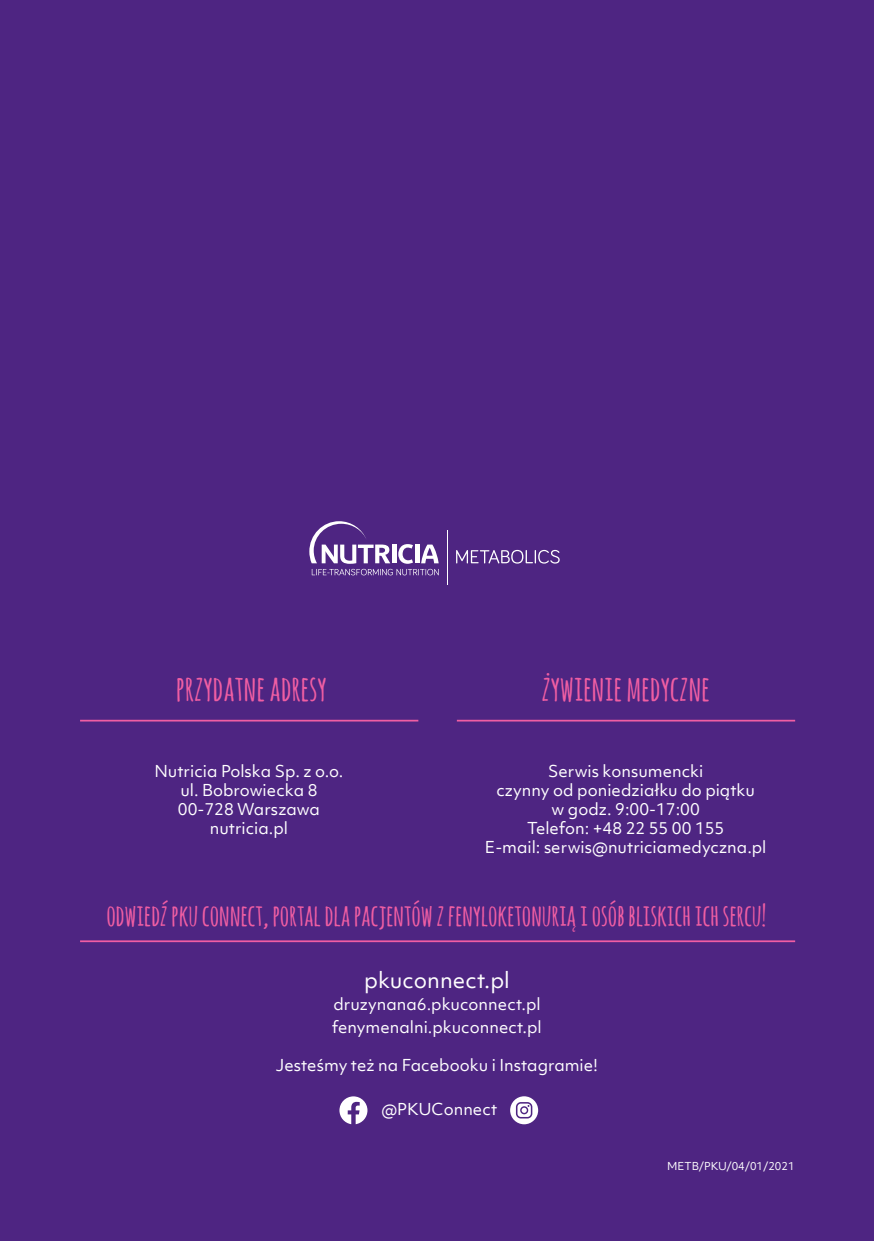
<style>
.page{position:relative;width:874px;height:1241px;background:#fff}
.page>*{position:absolute;margin:0;border:0;box-sizing:border-box;transform-origin:0 0}
.t1{font:700 35px "Amatic SC";letter-spacing:-.01em;color:#f05ea3}
.t2{font:700 29.75px "Amatic SC";letter-spacing:-.015em;color:#f05ea3}
.t3{font:21px "Objektiv Mk 1";color:#fff}
.t4{font:15.75px/18.9px "Objektiv Mk 1";color:#fff;text-align:center}
.t5{font:10.5px "Objektiv Mk 1";color:#fff}
</style>
<div class="page">
<div style="left:0;top:0;width:873px;height:1240px;background:#4e2582"></div>
<hr style="left:80px;top:719px;width:338px;height:2px;background:#f05ea3">
<hr style="left:456px;top:719px;width:338px;height:2px;background:#f05ea3">
<hr style="left:80px;top:940px;width:714px;height:2px;background:#f05ea3">
<svg style="left:309px;top:521px;width:129px;height:54px"></svg>
<hr style="left:447px;top:530px;width:1px;height:54px;background:#fff">
<svg style="left:456px;top:550px;width:103px;height:13px"></svg>
<svg style="left:339px;top:1096px;width:28px;height:27px"></svg>
<svg style="left:510px;top:1096px;width:28px;height:28px"></svg>
<h1 class="t1" style="left:176px;top:663px;width:153px">PRZYDATNE ADRESY</h1>
<h1 class="t1" style="left:541px;top:663px;width:170px">ŻYWIENIE MEDYCZNE</h1>
<p class="t4" style="left:154px;top:761px;width:190px">Nutricia Polska Sp. z o.o. ul. Bobrowiecka 8<br>00-728 Warszawa nutricia.pl</p>
<p class="t4" style="left:484px;top:761px;width:283px">Serwis konsumencki<br>czynny od poniedziałku do piątku<br>w godz. 9:00-17:00<br>Telefon: +48 22 55 00 155<br>E-mail: serwis@nutriciamedyczna.pl</p>
<h2 class="t2" style="left:106px;top:893px;width:661px">ODWIEDŹ PKU CONNECT, PORTAL DLA PACJENTÓW Z FENYLOKETONURIĄ I OSÓB BLISKICH ICH SERCU!</h2>
<h3 class="t3" style="left:364px;top:965px;width:147px">pkuconnect.pl</h3>
<p class="t4" style="left:332px;top:992px;width:211px;line-height:22.8px;text-align:left">druzynana6.pkuconnect.pl fenymenalni.pkuconnect.pl</p>
<p class="t4" style="left:276px;top:1055px;width:323px">Jesteśmy też na Facebooku i Instagramie!</p>
<p class="t4" style="left:381px;top:1099px;width:117px">@PKUConnect</p>
<p class="t5" style="left:666px;top:1158px;width:129px">METB/PKU/04/01/2021</p>
</div>
